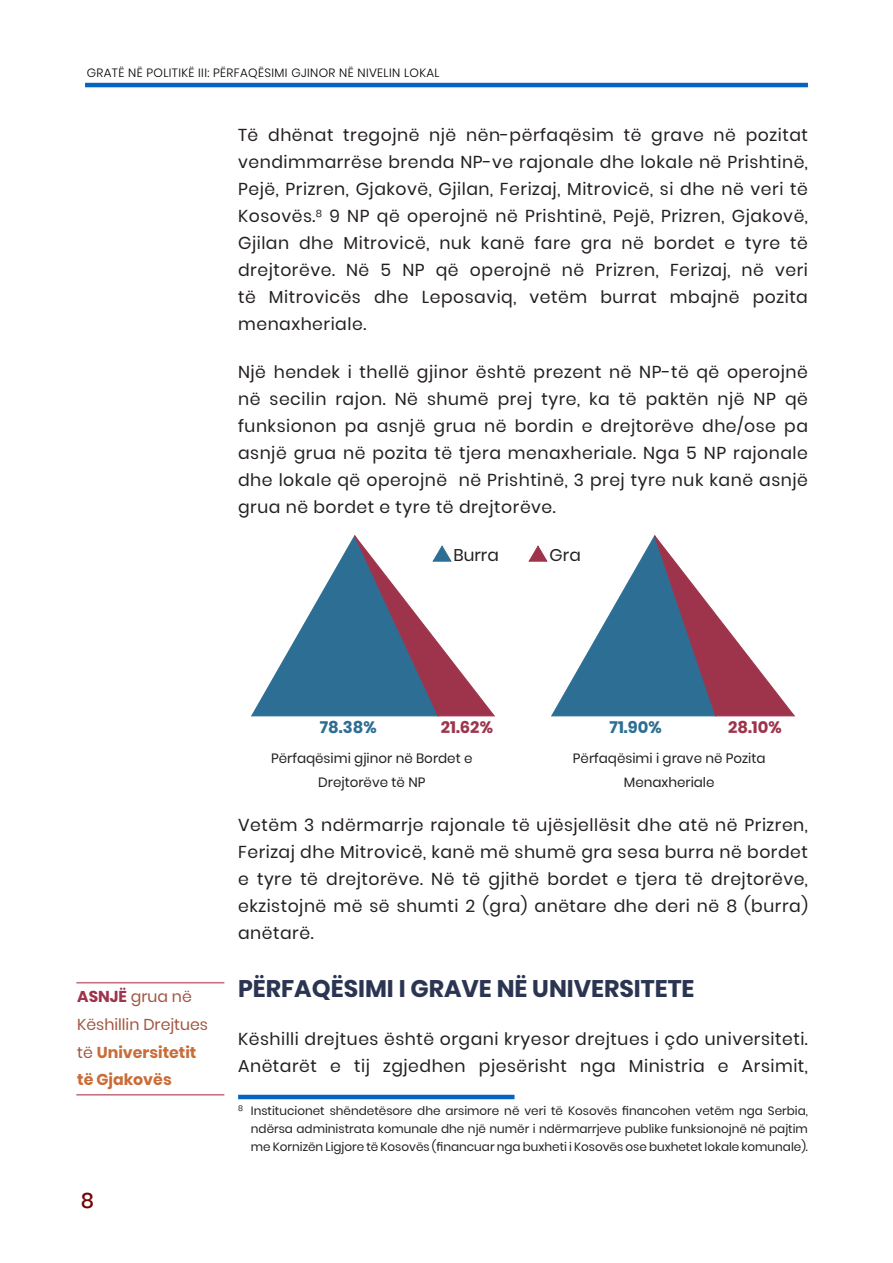
<style>
.page{position:relative;width:893px;height:1263px;background:#fff}
.page>*{position:absolute;margin:0;border:0;box-sizing:border-box;transform-origin:0 0}
.Heading_1{font:700 24px "Poppins";color:#2b3552}
.t1{font:500 21px "Poppins";color:#740304}
.t2{font:17.25px/27px "Poppins";letter-spacing:.03em;color:#231f20;text-align:justify}
.t3{font:16.95px "Poppins";color:#231f20}
.t4{font:700 16.5px "Poppins";color:#2d6e94}
.t5{font:700 16.5px "Poppins";color:#9e344b}
.t6{font:15.75px/27.8px "Poppins";color:#a25641}
.t7{font:13.5px/23.9px "Poppins";color:#231f20;text-align:center}
.footnote_text{font:12px/18px "Poppins";color:#231f20;text-align:justify}
.t8{font:300 12px "Poppins";letter-spacing:.03em;color:#000}
.s1{font-weight:700;color:#9d344b}
.s2{font-weight:700;color:#c96c38}
</style>
<div class="page">
<hr style="left:85px;top:83px;width:723px;height:4px;background:#0563c1">
<hr style="left:238px;top:1095px;width:276px;height:4px;background:#0563c1">
<svg style="left:251px;top:535px;width:244px;height:182px"></svg>
<svg style="left:528px;top:534px;width:267px;height:183px"></svg>
<hr style="left:76px;top:982px;width:148px;height:1px;background:#c96e80">
<hr style="left:76px;top:1094px;width:148px;height:1px;background:#c96e80">
<p class="t8" style="left:87px;top:65px;width:354px">GRATË NË POLITIKË III: PËRFAQËSIMI GJINOR NË NIVELIN LOKAL</p>
<p class="t2" style="left:238px;top:122px;width:571px">Të dhënat tregojnë një nën-përfaqësim të grave në pozitat vendimmarrëse brenda NP-ve rajonale dhe lokale në Prishtinë, Pejë, Prizren, Gjakovë, Gjilan, Ferizaj, Mitrovicë, si dhe në veri të Kosovës.<sup>8</sup> 9 NP që operojnë në Prishtinë, Pejë, Prizren, Gjakovë, Gjilan dhe Mitrovicë, nuk kanë fare gra në bordet e tyre të drejtorëve. Në 5 NP që operojnë në Prizren, Ferizaj, në veri të Mitrovicës dhe Leposaviq, vetëm burrat mbajnë pozita menaxheriale.</p>
<p class="t2" style="left:238px;top:358px;width:571px">Një hendek i thellë gjinor është prezent në NP-të që operojnë në secilin rajon. Në shumë prej tyre, ka të paktën një NP që funksionon pa asnjë grua në bordin e drejtorëve dhe/ose pa asnjë grua në pozita të tjera menaxheriale. Nga 5 NP rajonale dhe lokale që operojnë në Prishtinë, 3 prej tyre nuk kanë asnjë grua në bordet e tyre të drejtorëve.</p>
<p class="t3" style="left:453px;top:545px;width:47px">Burra</p>
<p class="t3" style="left:550px;top:545px;width:33px">Gra</p>
<p class="t6" style="left:77px;top:983px;width:132px"><span class="s1">ASNJË</span> grua në<br>Këshillin Drejtues të <span class="s2">Universitetit të Gjakovës</span></p>
<p class="t1" style="left:81px;top:1188px;width:15px">8</p>
<p class="t4" style="left:320px;top:718px;width:58px">78.38%</p>
<p class="t5" style="left:441px;top:718px;width:54px">21.62%</p>
<p class="t4" style="left:610px;top:718px;width:53px">71.90%</p>
<p class="t5" style="left:728px;top:718px;width:55px">28.10%</p>
<p class="t7" style="left:271px;top:746px;width:203px">Përfaqësimi gjinor në Bordet e<br>Drejtorëve të NP</p>
<p class="t7" style="left:573px;top:746px;width:194px">Përfaqësimi i grave në Pozita<br>Menaxheriale</p>
<p class="t2" style="left:238px;top:811px;width:571px">Vetëm 3 ndërmarrje rajonale të ujësjellësit dhe atë në Prizren, Ferizaj dhe Mitrovicë, kanë më shumë gra sesa burra në bordet e tyre të drejtorëve. Në të gjithë bordet e tjera të drejtorëve, ekzistojnë më së shumti 2 (gra) anëtare dhe deri në 8 (burra) anëtarë.</p>
<p class="Heading_1" style="left:238px;top:975px;width:458px">PËRFAQËSIMI I GRAVE NË UNIVERSITETE</p>
<p class="t2" style="left:238px;top:1025px;width:571px">Këshilli drejtues është organi kryesor drejtues i çdo universiteti.<br>Anëtarët e tij zgjedhen pjesërisht nga Ministria e Arsimit,</p>
<p class="footnote_text" style="left:251px;top:1102px;width:559px;text-indent:-13px"><sup>8</sup> Institucionet shëndetësore dhe arsimore në veri të Kosovës financohen vetëm nga Serbia, ndërsa administrata komunale dhe një numër i ndërmarrjeve publike funksionojnë në pajtim me Kornizën Ligjore të Kosovës (financuar nga buxheti i Kosovës ose buxhetet lokale komunale).</p>
</div>
